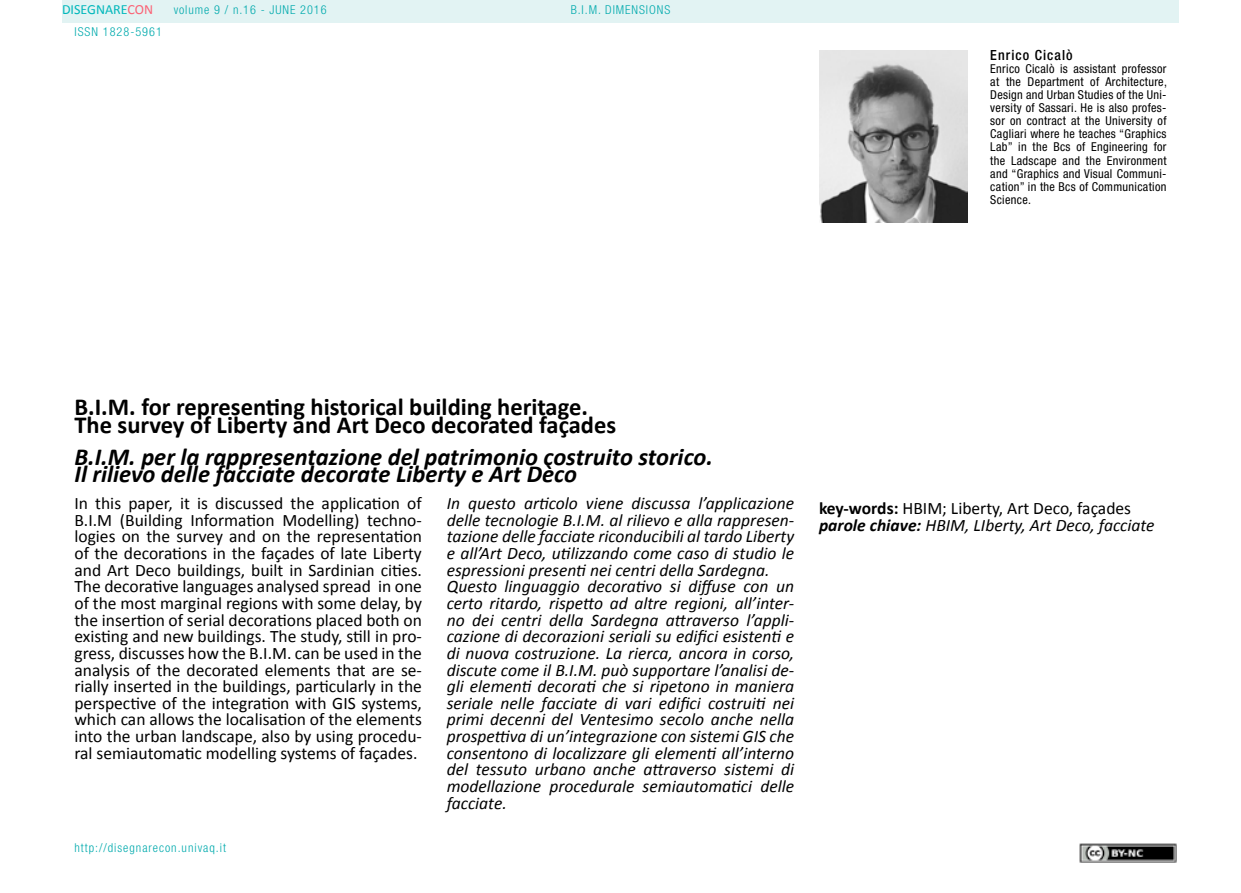
<style>
.page{position:relative;width:1241px;height:893px;background:#fff}
.page>*{position:absolute;margin:0;border:0;box-sizing:border-box;transform-origin:0 0}
.t1{font:italic 700 24.5px/17.5px "Calibri";color:#000}
.t2{font:700 24.5px/17.5px "Calibri";color:#000}
.t3{font:italic 17.5px/16.6px "Calibri";color:#000}
.t4{font:17.5px/16.6px "Calibri";color:#000;text-align:justify}
.t5{font:14px "Calibri";color:#00b7bb}
.t6{font:500 condensed 14px "Helvetica Neue LT Std";letter-spacing:.075em;color:#000}
.t7{font:condensed 12.25px/13.1px "Helvetica Neue LT Std";letter-spacing:.025em;color:#000;text-align:justify}
.t8{font:300 condensed 12.25px "Helvetica Neue LT Std";letter-spacing:.08em;color:#00aaad}
.s1{color:#fb6275}
.s2{font-weight:700;font-style:normal}
.s3{font-style:normal}
.s4{font-weight:700}
</style>
<div class="page">
<div style="left:62px;top:0;width:1116px;height:23px;background:#e2f3f3"></div>
<img style="left:1079px;top:843px;width:97px;height:20px">
<img style="left:819px;top:51px;width:148px;height:171px">
<p class="t5" style="left:62px;top:1px;width:93px">DISEGNARE<span class="s1">CON</span></p>
<p class="t8" style="left:74px;top:24px;width:89px">ISSN 1828-5961</p>
<p class="t8" style="left:174px;top:3px;width:154px">volume 9 / n.16 - JUNE 2016</p>
<p class="t8" style="left:570px;top:3px;width:101px">B.I.M. DIMENSIONS</p>
<h1 class="t2" style="left:74px;top:398px;width:543px">B.I.M. for representing historical building heritage.<br>The survey of Liberty and Art Deco decorated façades</h1>
<p class="t6" style="left:990px;top:46px;width:84px">Enrico Cicalò</p>
<p class="t7" style="left:990px;top:62px;width:178px">Enrico Cicalò is assistant professor at the Department of Architecture, Design and Urban Studies of the Uni&shy;versity of Sassari. He is also profes&shy;sor on contract at the University of Cagliari where he teaches “Graphics Lab” in the Bcs of Engineering for the Ladscape and the Environment and “Graphics and Visual Communi&shy;cation” in the Bcs of Communication Science.</p>
<h1 class="t1" style="left:74px;top:448px;width:640px">B.I.M. per la rappresentazione del patrimonio costruito storico.<br>Il rilievo delle facciate decorate Liberty e Art Dèco</h1>
<p class="t4" style="left:74px;top:495px;width:349px">In this paper, it is discussed the application of B.I.M (Building Information Modelling) techno&shy;logies on the survey and on the representation of the decorations in the façades of late Liberty and Art Deco buildings, built in Sardinian cities.<br>The decorative languages analysed spread in one of the most marginal regions with some delay, by the insertion of serial decorations placed both on existing and new buildings. The study, still in pro&shy;gress, discusses how the B.I.M. can be used in the analysis of the decorated elements that are se&shy;rially inserted in the buildings, particularly in the perspective of the integration with GIS systems, which can allows the localisation of the elements into the urban landscape, also by using procedu&shy;ral semiautomatic modelling systems of façades.</p>
<p class="t3" style="left:446px;top:494px;width:349px">In questo articolo viene discussa l’applicazione delle tecnologie B.I.M. al rilievo e alla rappresen&shy;tazione delle facciate riconducibili al tardo Liberty e all’Art Deco, utilizzando come caso di studio le espressioni presenti nei centri della Sardegna.<br>Questo linguaggio decorativo si diffuse con un certo ritardo, rispetto ad altre regioni, all’inter&shy;no dei centri della Sardegna attraverso l’appli&shy;cazione di decorazioni seriali su edifici esistenti e di nuova costruzione. La rierca, ancora in corso, discute come il B.I.M. può supportare l’analisi de&shy;gli elementi decorati che si ripetono in maniera seriale nelle facciate di vari edifici costruiti nei primi decenni del Ventesimo secolo anche nella prospettiva di un’integrazione con sistemi GIS che consentono di localizzare gli elementi all’interno del tessuto urbano anche attraverso sistemi di modellazione procedurale semiautomatici delle facciate.</p>
<p class="t3" style="left:819px;top:499px;width:337px"><span class="s2">key-words:</span> <span class="s3">HBIM; Liberty, Art Deco, façades </span><span class="s4">parole chiave:</span> HBIM, LIberty, Art Deco, facciate</p>
<p class="t8" style="left:74px;top:841px;width:153px">http://disegnarecon.univaq.it</p>
</div>
